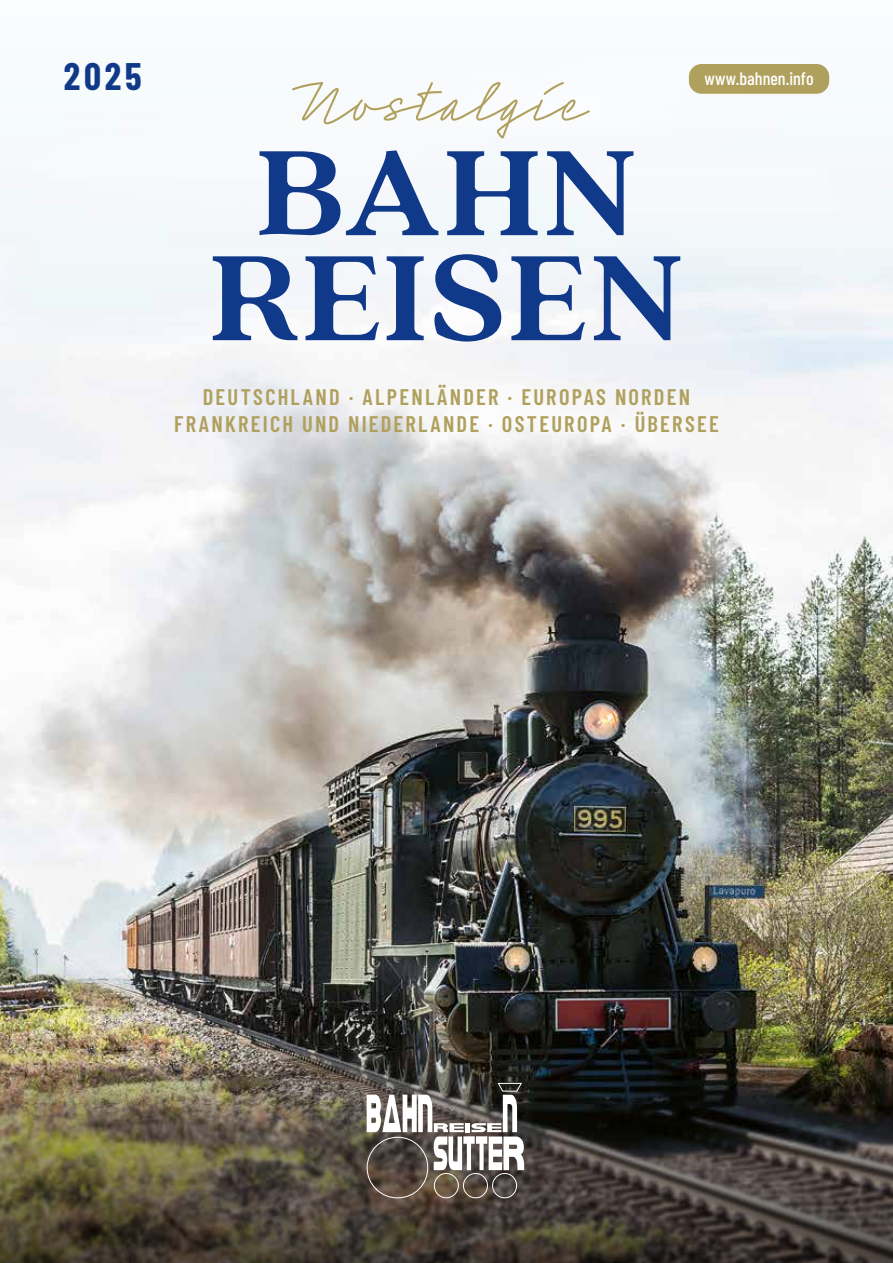
<style>
.page{position:relative;width:893px;height:1263px;background:#fff}
.page>*{position:absolute;margin:0;border:0;box-sizing:border-box;transform-origin:0 0}
.t1{font:700 135px/105px "Quincy CF";letter-spacing:.01em;color:#103a89;text-align:center}
.t2{font:60px "Neonoir Slim";letter-spacing:.095em;color:#b0a05d}
.t3{font:700 37.5px "Barlow Condensed";color:#103a89}
.t4{font:600 22.5px/27px "Barlow Condensed";letter-spacing:.1em;color:#b0a05d;text-align:center}
.t5{font:500 18px "Barlow Condensed";color:#fff}
</style>
<div class="page">
<img style="left:0;top:371px;width:893px;height:676px">
<div style="left:0;top:0;width:893px;height:371px;background:#f6f8fb"></div>
<div style="left:689px;top:64px;width:140px;height:30px;background:#b0a05d;border-radius:13px"></div>
<img style="left:0;top:1047px;width:893px;height:216px">
<svg style="left:366px;top:1082px;width:158px;height:117px"></svg>
<h3 class="t3" style="left:64px;top:50px;width:79px">2025</h3>
<p class="t5" style="left:704px;top:66px;width:111px">www.bahnen.info</p>
<h2 class="t2" style="left:300px;top:65px;width:295px">Nostalgie</h2>
<h1 class="t1" style="left:209px;top:135px;width:477px">BAHN<br>REISEN</h1>
<p class="t4" style="left:174px;top:382px;width:546px">DEUTSCHLAND · ALPENLÄNDER · EUROPAS NORDEN<br>FRANKREICH UND NIEDERLANDE · OSTEUROPA · ÜBERSEE</p>
</div>
